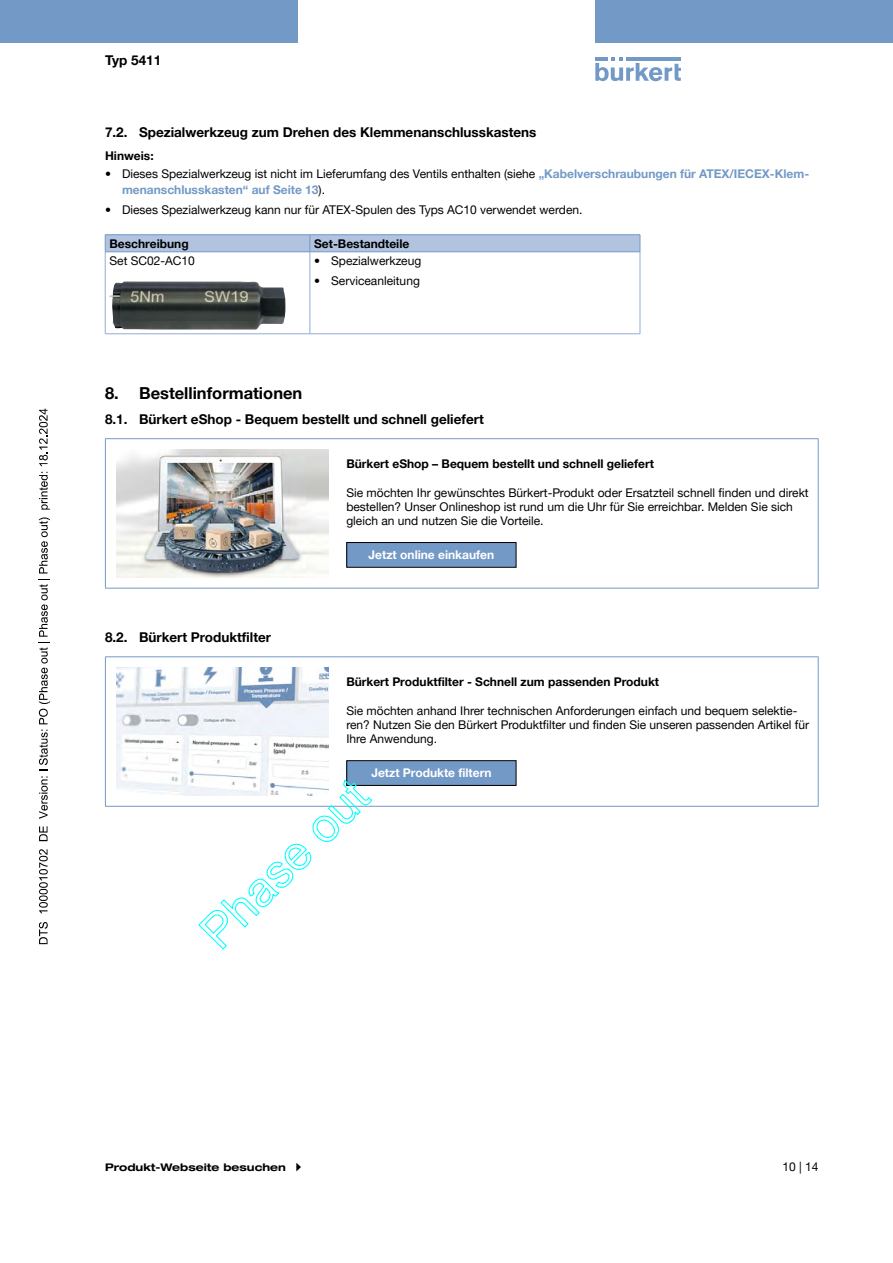
<style>
.page{position:relative;width:893px;height:1263px;background:#fff}
.page>*{position:absolute;margin:0;border:0;box-sizing:border-box;transform-origin:0 0}
.t1{font:700 16.5px "Helvetica Neue LTW1 G";color:#000}
.t2{font:700 13.5px "Helvetica Neue LTW1 G";color:#000}
.t3{font:12px/14.4px "Helvetica Neue LTW1 G";color:#000}
.t4{font:700 12px "Helvetica Neue LTW1 G";color:#000}
.t5{font:700 12px "Helvetica Neue LTW1 G";color:#fff}
.t6{font:700 expanded 10.5px "Helvetica Neue LTW1 G";color:#000}
.s1{font-weight:700;color:#7399c6}
</style>
<div class="page">
<svg style="left:595px;top:57px;width:86px;height:24px"></svg>
<hr style="left:626px;top:57px;width:55px;height:4px;background:#7399c6">
<div style="left:0;top:0;width:298px;height:42px;background:#7399c6"></div>
<div style="left:595px;top:0;width:298px;height:42px;background:#7399c6"></div>
<hr style="left:310px;top:252px;width:1px;height:82px;background:#91add2">
<hr style="left:640px;top:252px;width:1px;height:82px;background:#91add2">
<hr style="left:105px;top:252px;width:1px;height:82px;background:#91add2">
<hr style="left:105px;top:333px;width:205px;height:1px;background:#91add2">
<hr style="left:310px;top:333px;width:330px;height:1px;background:#91add2">
<hr style="left:105px;top:234px;width:205px;height:1px;background:#7399c6">
<hr style="left:310px;top:234px;width:330px;height:1px;background:#7399c6">
<svg style="left:105px;top:235px;width:536px;height:17px;background:#adc0dd"></svg>
<hr style="left:105px;top:252px;width:205px;height:1px;background:#7399c6">
<hr style="left:310px;top:252px;width:330px;height:1px;background:#7399c6">
<img style="left:109px;top:281px;width:176px;height:48px">
<hr style="left:338px;top:438px;width:481px;height:1px;background:#7399c6">
<hr style="left:818px;top:439px;width:1px;height:149px;background:#7399c6">
<hr style="left:338px;top:588px;width:481px;height:1px;background:#7399c6">
<hr style="left:105px;top:438px;width:233px;height:1px;background:#7399c6">
<hr style="left:105px;top:439px;width:1px;height:149px;background:#7399c6">
<hr style="left:105px;top:588px;width:233px;height:1px;background:#7399c6">
<img style="left:116px;top:450px;width:213px;height:127px">
<div style="left:347px;top:542px;width:169px;height:25px;background:#7399c6"></div>
<div style="left:346px;top:542px;width:170px;height:26px;border:1px solid #000"></div>
<hr style="left:338px;top:656px;width:481px;height:1px;background:#7399c6">
<hr style="left:818px;top:657px;width:1px;height:149px;background:#7399c6">
<hr style="left:338px;top:806px;width:481px;height:1px;background:#7399c6">
<hr style="left:105px;top:656px;width:233px;height:1px;background:#7399c6">
<hr style="left:105px;top:657px;width:1px;height:149px;background:#7399c6">
<hr style="left:105px;top:806px;width:233px;height:1px;background:#7399c6">
<img style="left:116px;top:668px;width:213px;height:127px">
<div style="left:347px;top:761px;width:169px;height:24px;background:#7399c6"></div>
<div style="left:346px;top:760px;width:170px;height:26px;border:1px solid #000"></div>
<svg style="left:39px;top:922px;width:9px;height:22px"></svg>
<svg style="left:39px;top:849px;width:9px;height:64px"></svg>
<svg style="left:39px;top:826px;width:9px;height:15px"></svg>
<svg style="left:39px;top:579px;width:11px;height:240px"></svg>
<svg style="left:39px;top:517px;width:11px;height:56px"></svg>
<svg style="left:39px;top:472px;width:11px;height:38px"></svg>
<svg style="left:39px;top:409px;width:9px;height:57px"></svg>
<svg style="left:197px;top:778px;width:176px;height:172px"></svg>
<p class="t2" style="left:105px;top:52px;width:58px">Typ 5411</p>
<p class="t2" style="left:105px;top:124px;width:433px">7.2. Spezialwerkzeug zum Drehen des Klemmenanschlusskastens</p>
<p class="t4" style="left:105px;top:148px;width:50px">Hinweis:</p>
<p class="t3" style="left:122px;top:166px;width:689px;line-height:15.8px;text-indent:-17px">• Dieses Spezialwerkzeug ist nicht im Lieferumfang des Ventils enthalten (siehe <span class="s1">„Kabelverschraubungen für ATEX/IECEX-Klem&shy;menanschlusskasten“ auf Seite 13</span>).</p>
<p class="t3" style="left:105px;top:202px;width:479px">• Dieses Spezialwerkzeug kann nur für ATEX-Spulen des Typs AC10 verwendet werden.</p>
<p class="t4" style="left:109px;top:236px;width:81px">Beschreibung</p>
<p class="t4" style="left:314px;top:236px;width:97px">Set-Bestandteile</p>
<p class="t3" style="left:109px;top:253px;width:87px">Set SC02-AC10</p>
<p class="t3" style="left:314px;top:253px;width:109px">• Spezialwerkzeug</p>
<p class="t3" style="left:314px;top:273px;width:107px">• Serviceanleitung</p>
<h1 class="t1" style="left:105px;top:383px;width:199px">8. Bestellinformationen</h1>
<p class="t2" style="left:105px;top:411px;width:380px">8.1. Bürkert eShop - Bequem bestellt und schnell geliefert</p>
<p class="t4" style="left:346px;top:456px;width:309px">Bürkert eShop – Bequem bestellt und schnell geliefert</p>
<p class="t3" style="left:346px;top:485px;width:464px">Sie möchten Ihr gewünschtes Bürkert-Produkt oder Ersatzteil schnell finden und direkt bestellen? Unser Onlineshop ist rund um die Uhr für Sie erreichbar. Melden Sie sich gleich an und nutzen Sie die Vorteile.</p>
<p class="t5" style="left:369px;top:547px;width:127px">Jetzt online einkaufen</p>
<p class="t2" style="left:105px;top:629px;width:167px">8.2. Bürkert Produktfilter</p>
<p class="t4" style="left:346px;top:674px;width:314px">Bürkert Produktfilter - Schnell zum passenden Produkt</p>
<p class="t3" style="left:346px;top:703px;width:464px">Sie möchten anhand Ihrer technischen Anforderungen einfach und bequem selektie&shy;ren? Nutzen Sie den Bürkert Produktfilter und finden Sie unseren passenden Artikel für<br>Ihre Anwendung.</p>
<p class="t5" style="left:371px;top:766px;width:122px">Jetzt Produkte filtern</p>
<p class="t6" style="left:105px;top:1161px;width:182px">Produkt-Webseite besuchen</p>
<p class="t3" style="left:782px;top:1159px;width:38px">10 | 14</p>
</div>
